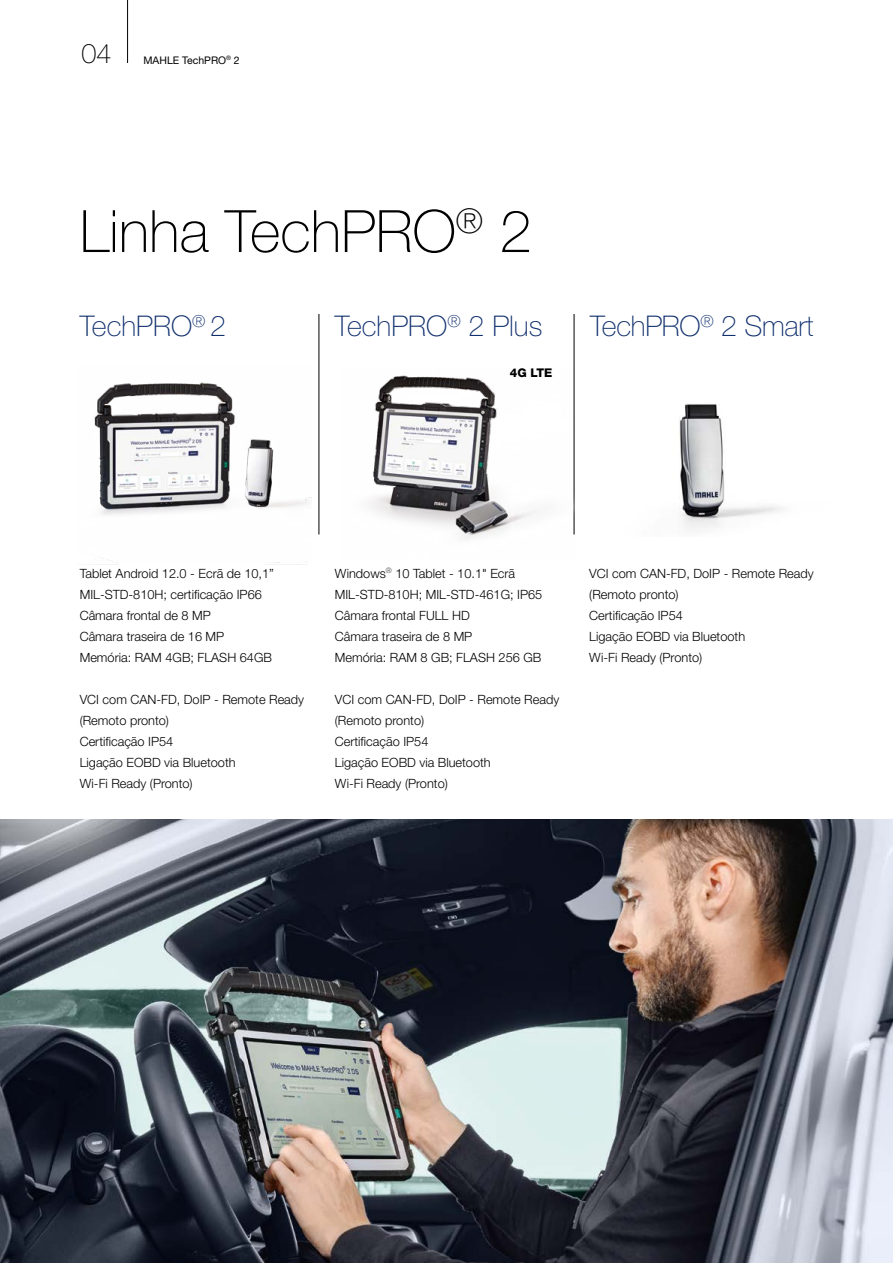
<style>
.page{position:relative;width:893px;height:1263px;background:#fff}
.page>*{position:absolute;margin:0;border:0;box-sizing:border-box;transform-origin:0 0}
.t1{font:100 58.5px "Helvetica Neue LT Pro";color:#000}
.t2{font:100 28.5px "Helvetica Neue LT Pro";color:#11306e}
.t3{font:100 27px "Helvetica Neue LT Pro";color:#000}
.t4{font:300 12.75px/21px "Helvetica Neue LT Pro";color:#000}
.t5{font:800 12px "Helvetica Neue LT Pro";color:#000}
.t6{font:10.5px "Helvetica Neue LT Pro";color:#000}
</style>
<div class="page">
<hr style="left:127px;top:0;width:1px;height:63px;background:#000">
<hr style="left:319px;top:314px;width:1px;height:220px;background:#000">
<hr style="left:574px;top:314px;width:1px;height:220px;background:#000">
<img style="left:94px;top:382px;width:218px;height:183px">
<img style="left:369px;top:367px;width:205px;height:172px">
<img style="left:0;top:819px;width:893px;height:444px">
<img style="left:679px;top:404px;width:102px;height:127px">
<h3 class="t3" style="left:82px;top:37px;width:32px">04</h3>
<p class="t6" style="left:144px;top:54px;width:98px">MAHLE TechPRO<sup>®</sup> 2</p>
<h1 class="t1" style="left:80px;top:196px;width:454px">Linha TechPRO<sup>®</sup> 2</h1>
<h2 class="t2" style="left:80px;top:309px;width:148px">TechPRO<sup>®</sup> 2</h2>
<h2 class="t2" style="left:335px;top:309px;width:209px">TechPRO<sup>®</sup> 2 Plus</h2>
<h2 class="t2" style="left:590px;top:309px;width:225px">TechPRO<sup>®</sup> 2 Smart</h2>
<p class="t5" style="left:510px;top:365px;width:44px">4G LTE</p>
<p class="t4" style="left:80px;top:562px;width:196px">Tablet Android 12.0 - Ecrã de 10,1”<br>MIL-STD-810H; certificação IP66<br>Câmara frontal de 8 MP<br>Câmara traseira de 16 MP<br>Memória: RAM 4GB; FLASH 64GB</p>
<p class="t4" style="left:80px;top:688px;width:226px">VCI com CAN-FD, DoIP - Remote Ready (Remoto pronto)<br>Certificação IP54<br>Ligação EOBD via Bluetooth<br>Wi-Fi Ready (Pronto)</p>
<p class="t4" style="left:335px;top:562px;width:209px">Windows<sup>®</sup> 10 Tablet - 10.1" Ecrã<br>MIL-STD-810H; MIL-STD-461G; IP65<br>Câmara frontal FULL HD<br>Câmara traseira de 8 MP<br>Memória: RAM 8 GB; FLASH 256 GB</p>
<p class="t4" style="left:335px;top:688px;width:226px">VCI com CAN-FD, DoIP - Remote Ready (Remoto pronto)<br>Certificação IP54<br>Ligação EOBD via Bluetooth<br>Wi-Fi Ready (Pronto)</p>
<p class="t4" style="left:589px;top:562px;width:226px">VCI com CAN-FD, DoIP - Remote Ready (Remoto pronto)<br>Certificação IP54<br>Ligação EOBD via Bluetooth<br>Wi-Fi Ready (Pronto)</p>
</div>
